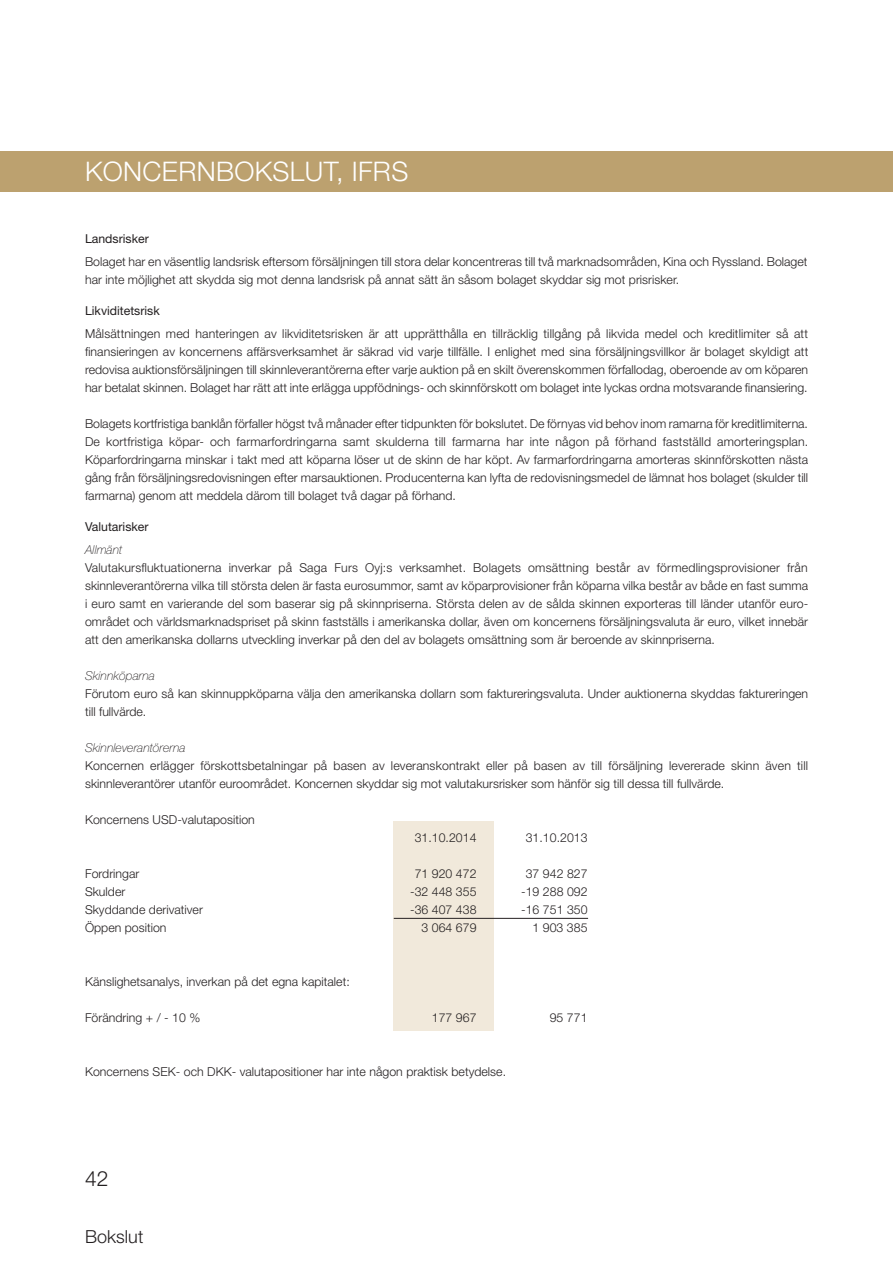
<style>
.page{position:relative;width:893px;height:1263px;background:#fff}
.page>*{position:absolute;margin:0;border:0;box-sizing:border-box;transform-origin:0 0}
.t1{font:300 27px "Helvetica Neue";letter-spacing:.015em;color:#fff}
.t2{font:300 21px "Helvetica Neue";color:#231f20}
.t3{font:300 18px "Helvetica Neue";letter-spacing:.005em;color:#231f20}
.t4{font:300 12.3px/18px "Helvetica Neue";letter-spacing:.005em;color:#231f20}
.t5{font:12.3px "Helvetica Neue";color:#231f20}
.t6{font:italic 100 12.3px "Helvetica Neue";letter-spacing:.005em;color:#231f20}
</style>
<div class="page">
<div style="left:0;top:151px;width:893px;height:40px;background:#bca16f"></div>
<div style="left:394px;top:821px;width:100px;height:210px;background:#f1e9db"></div>
<hr style="left:394px;top:918px;width:194px;height:1px;background:#231f20">
<h1 class="t1" style="left:85px;top:155px;width:325px">KONCERNBOKSLUT, IFRS</h1>
<p class="t5" style="left:85px;top:232px;width:65px">Landsrisker</p>
<p class="t4" style="left:85px;top:252px;width:724px">Bolaget har en väsentlig landsrisk eftersom försäljningen till stora delar koncentreras till två marknadsområden, Kina och Ryssland. Bolaget har inte möjlighet att skydda sig mot denna landsrisk på annat sätt än såsom bolaget skyddar sig mot prisrisker.</p>
<p class="t5" style="left:85px;top:304px;width:76px">Likviditetsrisk</p>
<p class="t4" style="left:85px;top:324px;width:725px;text-align:justify">Målsättningen med hanteringen av likviditetsrisken är att upprätthålla en tillräcklig tillgång på likvida medel och kreditlimiter så att finansieringen av koncernens affärsverksamhet är säkrad vid varje tillfälle. I enlighet med sina försäljningsvillkor är bolaget skyldigt att redovisa auktionsförsäljningen till skinnleverantörerna efter varje auktion på en skilt överenskommen förfallodag, oberoende av om köparen har betalat skinnen. Bolaget har rätt att inte erlägga uppfödnings- och skinnförskott om bolaget inte lyckas ordna motsvarande finansiering.</p>
<p class="t4" style="left:85px;top:414px;width:725px;text-align:justify">Bolagets kortfristiga banklån förfaller högst två månader efter tidpunkten för bokslutet. De förnyas vid behov inom ramarna för kreditlimiterna.<br>De kortfristiga köpar- och farmarfordringarna samt skulderna till farmarna har inte någon på förhand fastställd amorteringsplan.<br>Köparfordringarna minskar i takt med att köparna löser ut de skinn de har köpt. Av farmarfordringarna amorteras skinnförskotten nästa gång från försäljningsredovisningen efter marsauktionen. Producenterna kan lyfta de redovisningsmedel de lämnat hos bolaget (skulder till farmarna) genom att meddela därom till bolaget två dagar på förhand.</p>
<p class="t5" style="left:85px;top:520px;width:65px">Valutarisker</p>
<p class="t6" style="left:85px;top:542px;width:39px">Allmänt</p>
<p class="t4" style="left:85px;top:558px;width:725px;text-align:justify">Valutakursfluktuationerna inverkar på Saga Furs Oyj:s verksamhet. Bolagets omsättning består av förmedlingsprovisioner från skinnleverantörerna vilka till största delen är fasta eurosummor, samt av köparprovisioner från köparna vilka består av både en fast summa i euro samt en varierande del som baserar sig på skinnpriserna. Största delen av de sålda skinnen exporteras till länder utanför euro&shy;området och världsmarknadspriset på skinn fastställs i amerikanska dollar, även om koncernens försäljningsvaluta är euro, vilket innebär att den amerikanska dollarns utveckling inverkar på den del av bolagets omsättning som är beroende av skinnpriserna.</p>
<p class="t6" style="left:85px;top:668px;width:72px">Skinnköparna</p>
<p class="t4" style="left:85px;top:684px;width:725px">Förutom euro så kan skinnuppköparna välja den amerikanska dollarn som faktureringsvaluta. Under auktionerna skyddas faktureringen till fullvärde.</p>
<p class="t6" style="left:85px;top:740px;width:102px">Skinnleverantörerna</p>
<p class="t4" style="left:85px;top:756px;width:724px">Koncernen erlägger förskottsbetalningar på basen av leveranskontrakt eller på basen av till försäljning levererade skinn även till skinnleverantörer utanför euroområdet. Koncernen skyddar sig mot valutakursrisker som hänför sig till dessa till fullvärde.</p>
<p class="t4" style="left:85px;top:810px;width:171px">Koncernens USD-valutaposition</p>
<p class="t4" style="left:415px;top:828px;width:63px">31.10.2014</p>
<p class="t4" style="left:526px;top:828px;width:63px">31.10.2013</p>
<p class="t4" style="left:85px;top:864px;width:56px">Fordringar</p>
<p class="t4" style="left:415px;top:864px;width:63px">71 920 472</p>
<p class="t4" style="left:526px;top:864px;width:63px">37 942 827</p>
<p class="t4" style="left:85px;top:882px;width:42px">Skulder</p>
<p class="t4" style="left:410px;top:882px;width:68px">-32 448 355</p>
<p class="t4" style="left:521px;top:882px;width:68px">-19 288 092</p>
<p class="t4" style="left:85px;top:900px;width:119px">Skyddande derivativer</p>
<p class="t4" style="left:410px;top:900px;width:68px">-36 407 438</p>
<p class="t4" style="left:521px;top:900px;width:68px">-16 751 350</p>
<p class="t4" style="left:85px;top:918px;width:83px">Öppen position</p>
<p class="t4" style="left:421px;top:918px;width:57px">3 064 679</p>
<p class="t4" style="left:533px;top:918px;width:57px">1 903 385</p>
<p class="t4" style="left:85px;top:972px;width:266px">Känslighetsanalys, inverkan på det egna kapitalet:</p>
<p class="t4" style="left:85px;top:1008px;width:117px">Förändring + / - 10 %</p>
<p class="t4" style="left:432px;top:1008px;width:46px">177 967</p>
<p class="t4" style="left:550px;top:1008px;width:39px">95 771</p>
<p class="t4" style="left:85px;top:1062px;width:423px">Koncernens SEK- och DKK- valutapositioner har inte någon praktisk betydelse.</p>
<h2 class="t2" style="left:85px;top:1166px;width:25px">42</h2>
<h3 class="t3" style="left:85px;top:1225px;width:60px">Bokslut</h3>
</div>
